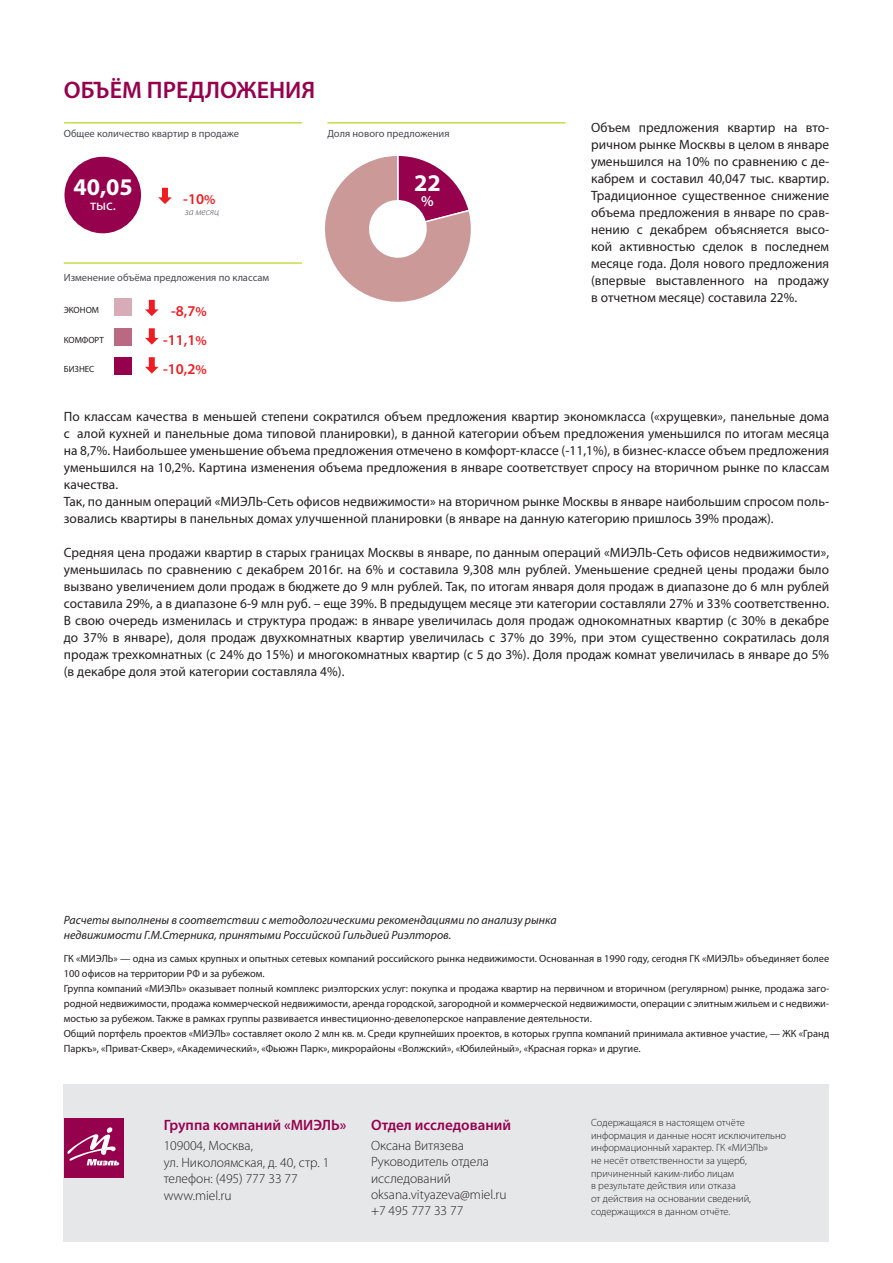
<style>
.page{position:relative;width:893px;height:1263px;background:#fff}
.page>*{position:absolute;margin:0;border:0;box-sizing:border-box;transform-origin:0 0}
.t1{font:600 24px "Myriad Pro";color:#96014e}
.t2{font:700 24px "Myriad Pro";color:#fff}
.t3{font:600 15px "Myriad Pro";color:#96014e}
.t4{font:600 15px "Myriad Pro";color:#ee1d23}
.t5{font:15px "Myriad Pro";color:#fff}
.t6{font:600 15px "Myriad Pro";color:#fff}
.t7{font:13.5px/17px "Myriad Pro";letter-spacing:.005em;color:#231f20;text-align:justify}
.t8{font:300 13.5px/16.2px "Myriad Pro";color:#231f20}
.t9{font:italic 12px/15px "Myriad Pro";color:#231f20}
.t10{font:10.5px/15px "Myriad Pro";color:#231f20}
.t11{font:300 10.5px/12.6px "Myriad Pro";color:#231f20}
.t12{font:10.5px "Myriad Pro";color:#494a50}
.t13{font:italic 300 9.75px "Myriad Pro";color:#494a50}
.t14{font:9px "Myriad Pro";color:#231f20}
.s1{font-size:13.5px}
</style>
<div class="page">
<div style="left:64px;top:1084px;width:765px;height:158px;background:#e6e7e9"></div>
<div style="left:64px;top:1118px;width:59px;height:60px;background:#96014e"></div>
<svg style="left:67px;top:1127px;width:52px;height:38px"></svg>
<svg style="left:325px;top:156px;width:146px;height:146px"></svg>
<div style="left:64px;top:157px;width:77px;height:76px;background:#96014e;border-radius:50%"></div>
<hr style="left:64px;top:122px;width:238px;height:2px;background:#c9db49">
<hr style="left:327px;top:122px;width:239px;height:2px;background:#c9db49">
<hr style="left:64px;top:262px;width:238px;height:2px;background:#c9db49">
<div style="left:115px;top:299px;width:17px;height:17px;background:#d8abb9"></div>
<div style="left:115px;top:328px;width:17px;height:17px;background:#ba6983"></div>
<div style="left:115px;top:357px;width:17px;height:17px;background:#96014e"></div>
<svg style="left:145px;top:328px;width:14px;height:17px"></svg>
<svg style="left:145px;top:357px;width:14px;height:17px"></svg>
<svg style="left:145px;top:300px;width:14px;height:16px"></svg>
<svg style="left:158px;top:188px;width:14px;height:16px"></svg>
<p class="t1" style="left:64px;top:74px;width:253px">ОБЪЁМ ПРЕДЛОЖЕНИЯ</p>
<p class="t12" style="left:64px;top:127px;width:177px">Общее количество квартир в продаже</p>
<p class="t12" style="left:327px;top:127px;width:124px">Доля нового предложения</p>
<p class="t2" style="left:414px;top:167px;width:28px">22</p>
<p class="t6" style="left:421px;top:191px;width:14px">%</p>
<p class="t2" style="left:73px;top:172px;width:61px">40,05</p>
<p class="t5" style="left:90px;top:196px;width:27px">тыс.</p>
<p class="t4" style="left:183px;top:190px;width:34px">-10<span class="s1">%</span></p>
<p class="t13" style="left:185px;top:206px;width:36px">за месяц</p>
<p class="t12" style="left:64px;top:271px;width:207px">Изменение объёма предложения по классам</p>
<p class="t14" style="left:64px;top:305px;width:37px">ЭКОНОМ</p>
<p class="t14" style="left:64px;top:334px;width:42px">КОМФОРТ</p>
<p class="t14" style="left:64px;top:363px;width:32px">БИЗНЕС</p>
<p class="t4" style="left:171px;top:302px;width:37px">-8,7<span class="s1">%</span></p>
<p class="t4" style="left:163px;top:330px;width:45px">-11,1<span class="s1">%</span></p>
<p class="t4" style="left:163px;top:359px;width:45px">-10,2<span class="s1">%</span></p>
<p class="t7" style="left:591px;top:119px;width:240px">Объем предложения квартир на вто&shy;ричном рынке Москвы в целом в январе уменьшился на 10% по сравнению с де&shy;кабрем и составил 40,047 тыс. квартир.<br>Традиционное существенное снижение объема предложения в январе по срав&shy;нению с декабрем объясняется высо&shy;кой активностью сделок в последнем месяце года. Доля нового предложения (впервые выставленного на продажу в отчетном месяце) составила 22%.</p>
<p class="t7" style="left:64px;top:408px;width:767px">По классам качества в меньшей степени сократился объем предложения квартир экономкласса («хрущевки», панельные дома с алой кухней и панельные дома типовой планировки), в данной категории объем предложения уменьшился по итогам месяца на 8,7%. Наибольшее уменьшение объема предложения отмечено в комфорт-классе (-11,1%), в бизнес-классе объем предложения уменьшился на 10,2%. Картина изменения объема предложения в январе соответствует спросу на вторичном рынке по классам качества.</p>
<p class="t7" style="left:64px;top:493px;width:767px">Так, по данным операций «МИЭЛЬ-Сеть офисов недвижимости» на вторичном рынке Москвы в январе наибольшим спросом поль&shy;зовались квартиры в панельных домах улучшенной планировки (в январе на данную категорию пришлось 39% продаж).</p>
<p class="t7" style="left:64px;top:544px;width:767px">Средняя цена продажи квартир в старых границах Москвы в январе, по данным операций «МИЭЛЬ-Сеть офисов недвижимости», уменьшилась по сравнению с декабрем 2016г. на 6% и составила 9,308 млн рублей. Уменьшение средней цены продажи было вызвано увеличением доли продаж в бюджете до 9 млн рублей. Так, по итогам января доля продаж в диапазоне до 6 млн рублей составила 29%, а в диапазоне 6-9 млн руб. – еще 39%. В предыдущем месяце эти категории составляли 27% и 33% соответственно.</p>
<p class="t7" style="left:64px;top:612px;width:767px">В свою очередь изменилась и структура продаж: в январе увеличилась доля продаж однокомнатных квартир (с 30% в декабре до 37% в январе), доля продаж двухкомнатных квартир увеличилась с 37% до 39%, при этом существенно сократилась доля продаж трехкомнатных (с 24% до 15%) и многокомнатных квартир (с 5 до 3%). Доля продаж комнат увеличилась в январе до 5% (в декабре доля этой категории составляла 4%).</p>
<p class="t9" style="left:64px;top:912px;width:494px">Расчеты выполнены в соответствии с методологическими рекомендациями по анализу рынка недвижимости Г.М.Стерника, принятыми Российской Гильдией Риэлторов.</p>
<p class="t10" style="left:64px;top:950px;width:767px">ГК «МИЭЛЬ» — одна из самых крупных и опытных сетевых компаний российского рынка недвижимости. Основанная в 1990 году, сегодня ГК «МИЭЛЬ» объединяет более<br>100 офисов на территории РФ и за рубежом.</p>
<p class="t10" style="left:64px;top:980px;width:767px;text-align:justify">Группа компаний «МИЭЛЬ» оказывает полный комплекс риэлторских услуг: покупка и продажа квартир на первичном и вторичном (регулярном) рынке, продажа заго&shy;родной недвижимости, продажа коммерческой недвижимости, аренда городской, загородной и коммерческой недвижимости, операции с элитным жильем и с недвижи&shy;мостью за рубежом. Также в рамках группы развивается инвестиционно-девелоперское направление деятельности.</p>
<p class="t10" style="left:64px;top:1025px;width:767px">Общий портфель проектов «МИЭЛЬ» составляет около 2 млн кв. м. Среди крупнейших проектов, в которых группа компаний принимала активное участие, — ЖК «Гранд<br>Паркъ», «Приват-Сквер», «Академический», «Фьюжн Парк», микрорайоны «Волжский», «Юбилейный», «Красная горка» и другие.</p>
<p class="t3" style="left:164px;top:1115px;width:184px">Группа компаний «МИЭЛЬ»</p>
<p class="t8" style="left:164px;top:1137px;width:167px">109004, Москва,<br>ул. Николоямская, д. 40, стр. 1</p>
<p class="t8" style="left:164px;top:1171px;width:136px">телефон: (495) 777 33 77</p>
<p class="t8" style="left:164px;top:1187px;width:69px">www.miel.ru</p>
<p class="t3" style="left:371px;top:1115px;width:142px">Отдел исследований</p>
<p class="t8" style="left:371px;top:1137px;width:94px">Оксана Витязева</p>
<p class="t8" style="left:371px;top:1153px;width:137px">Руководитель отдела исследований oksana.vityazeva@miel.ru</p>
<p class="t8" style="left:371px;top:1202px;width:94px">+7 495 777 33 77</p>
<p class="t11" style="left:591px;top:1116px;width:197px">Содержащаяся в настоящем отчёте информация и данные носят исключительно информационный характер. ГК «МИЭЛЬ»<br>не несёт ответственности за ущерб, причиненный каким-либо лицам<br>в результате действия или отказа<br>от действия на основании сведений, содержащихся в данном отчёте.</p>
</div>
